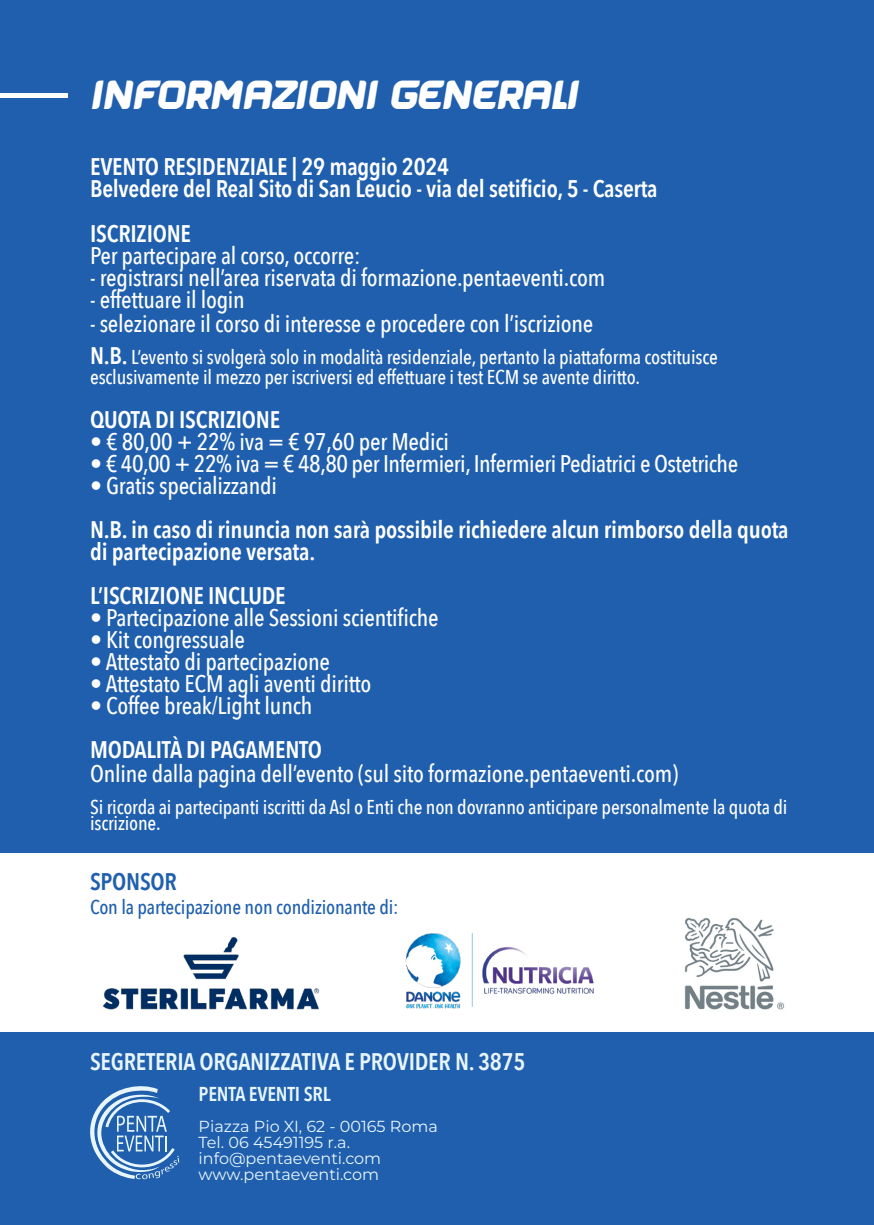
<style>
.page{position:relative;width:874px;height:1225px;background:#fff}
.page>*{position:absolute;margin:0;border:0;box-sizing:border-box;transform-origin:0 0}
.t1{font:italic 700 40px "Zilap Nitro";letter-spacing:-.09em;color:#fff}
.t2{font:500 24px "Avenir Next Condensed";letter-spacing:-.01em;color:#fff}
.t3{font:600 24px/22px "Avenir Next Condensed";letter-spacing:-.01em;color:#fff}
.t4{font:600 24px "Avenir Next Condensed";letter-spacing:-.01em;color:#e8f6fc}
.t5{font:600 24px "Avenir Next Condensed";letter-spacing:-.01em;color:#1f5fad}
.t6{font:500 20px/16px "Avenir Next Condensed";letter-spacing:-.01em;color:#fff}
.t7{font:500 20px "Avenir Next Condensed";letter-spacing:-.01em;color:#1f5fad}
.t8{font:600 20px "Avenir Next Condensed";letter-spacing:-.01em;color:#e8f6fc}
.t9{font:16px "Montserrat";color:#e8f6fc}
.s1{font-weight:600;font-size:24px}
</style>
<div class="page">
<div style="left:0;top:0;width:873px;height:1225px;background:#1f5fad"></div>
<hr style="left:0;top:94px;width:67px;height:4px;background:#fff">
<svg style="left:90px;top:1086px;width:89px;height:93px"></svg>
<div style="left:0;top:853px;width:873px;height:179px;background:#fff"></div>
<img style="left:405px;top:933px;width:189px;height:76px">
<img style="left:684px;top:917px;width:101px;height:93px">
<img style="left:103px;top:937px;width:217px;height:73px">
<p class="t1" style="left:90px;top:81px;width:492px">INFORMAZIONI GENERALI</p>
<p class="t3" style="left:90px;top:155px;width:360px">EVENTO RESIDENZIALE | 29 maggio 2024</p>
<p class="t3" style="left:90px;top:177px;width:569px">Belvedere del Real Sito di San Leucio - via del setificio, 5 - Caserta</p>
<p class="t3" style="left:90px;top:221px;width:102px">ISCRIZIONE</p>
<p class="t2" style="left:90px;top:241px;width:272px">Per partecipare al corso, occorre:</p>
<p class="t2" style="left:90px;top:263px;width:516px">- registrarsi nell’area riservata di formazione.pentaeventi.com</p>
<p class="t2" style="left:90px;top:285px;width:156px">- effettuare il login</p>
<p class="t2" style="left:90px;top:309px;width:504px">- selezionare il corso di interesse e procedere con l’iscrizione</p>
<p class="t6" style="left:90px;top:348px;width:629px"><span class="s1">N.B.</span> L’evento si svolgerà solo in modalità residenziale, pertanto la piattaforma costituisce</p>
<p class="t6" style="left:90px;top:368px;width:551px">esclusivamente il mezzo per iscriversi ed effettuare i test ECM se avente diritto.</p>
<p class="t3" style="left:90px;top:407px;width:191px">QUOTA DI ISCRIZIONE</p>
<p class="t2" style="left:90px;top:427px;width:360px">• € 80,00 + 22% iva = € 97,60 per Medici</p>
<p class="t2" style="left:90px;top:449px;width:649px">• € 40,00 + 22% iva = € 48,80 per Infermieri, Infermieri Pediatrici e Ostetriche</p>
<p class="t2" style="left:90px;top:471px;width:188px">• Gratis specializzandi</p>
<p class="t3" style="left:90px;top:517px;width:699px">N.B. in caso di rinuncia non sarà possibile richiedere alcun rimborso della quota di partecipazione versata.</p>
<p class="t3" style="left:90px;top:583px;width:197px">L’ISCRIZIONE INCLUDE</p>
<p class="t2" style="left:90px;top:603px;width:350px">• Partecipazione alle Sessioni scientifiche</p>
<p class="t2" style="left:90px;top:625px;width:156px">• Kit congressuale</p>
<p class="t2" style="left:90px;top:647px;width:241px">• Attestato di partecipazione</p>
<p class="t2" style="left:90px;top:669px;width:283px">• Attestato ECM agli aventi diritto</p>
<p class="t2" style="left:90px;top:691px;width:223px">• Coffee break/Light lunch</p>
<p class="t3" style="left:90px;top:737px;width:233px">MODALITÀ DI PAGAMENTO</p>
<p class="t2" style="left:90px;top:759px;width:589px">Online dalla pagina dell’evento (sul sito formazione.pentaeventi.com)</p>
<p class="t6" style="left:90px;top:798px;width:698px">Si ricorda ai partecipanti iscritti da Asl o Enti che non dovranno anticipare personalmente la quota di iscrizione.</p>
<p class="t5" style="left:90px;top:860px;width:88px">SPONSOR</p>
<p class="t7" style="left:90px;top:894px;width:310px">Con la partecipazione non condizionante di:</p>
<p class="t4" style="left:90px;top:1040px;width:436px">SEGRETERIA ORGANIZZATIVA E PROVIDER N. 3875</p>
<p class="t8" style="left:198px;top:1076px;width:133px">PENTA EVENTI SRL</p>
<p class="t9" style="left:198px;top:1115px;width:241px">Piazza Pio XI, 62 - 00165 Roma</p>
<p class="t9" style="left:198px;top:1131px;width:153px">Tel. 06 45491195 r.a.</p>
<p class="t9" style="left:198px;top:1147px;width:184px">info@pentaeventi.com</p>
<p class="t9" style="left:198px;top:1163px;width:182px">www.pentaeventi.com</p>
</div>
